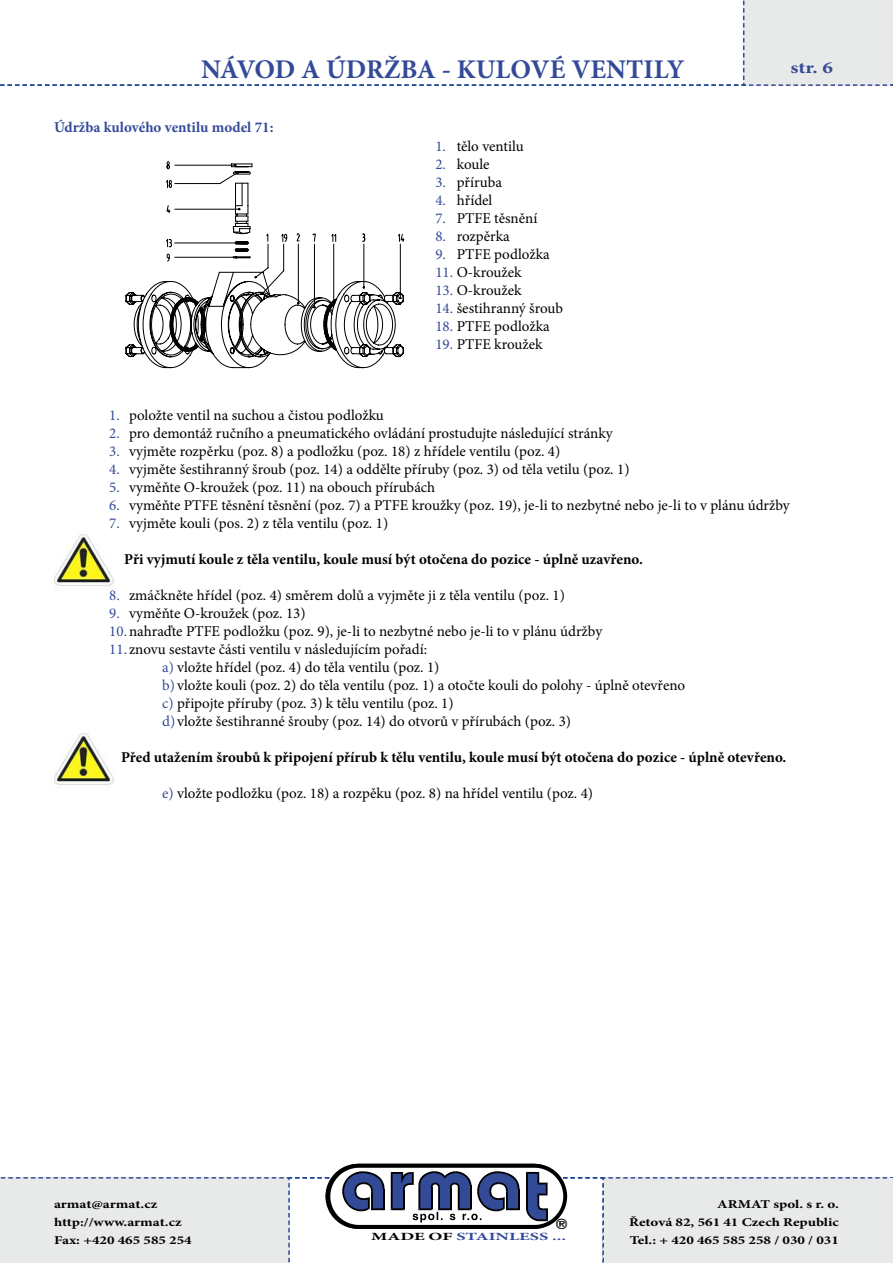
<style>
.page{position:relative;width:893px;height:1263px;background:#fff}
.page>*{position:absolute;margin:0;border:0;box-sizing:border-box;transform-origin:0 0}
.t1{font:700 27px "Minion Pro";color:#334a97}
.t2{font:700 16.8px "Minion Pro";color:#334a97;scale:1.25 1}
.t3{font:15px/18px "Minion Pro";color:#000}
.t4{font:700 15px "Minion Pro";color:#000}
.t5{font:700 15px "Minion Pro";color:#334a97}
.t6{font:15px/18px "Minion Pro";color:#334a97;text-align:justify}
.t7{font:700 12px/18px "Minion Pro";color:#000;scale:1.25 1}
.t8{font:700 10.95px "Minion Pro";color:#334a97;scale:1.67 1}
.s1{color:#334a97}
.s2{color:#000}
</style>
<div class="page">
<svg style="left:0;top:1164px;width:893px;height:99px"></svg>
<svg style="left:0;top:0;width:893px;height:86px"></svg>
<hr style="left:892px;top:1178px;width:1px;height:85px;background:#e8e9e9">
<img style="left:54px;top:534px;width:60px;height:54px">
<img style="left:54px;top:734px;width:60px;height:53px">
<svg style="left:126px;top:162px;width:278px;height:206px"></svg>
<h1 class="t1" style="left:201px;top:50px;width:485px">NÁVOD A ÚDRŽBA - KULOVÉ VENTILY</h1>
<p class="t5" style="left:54px;top:117px;width:221px">Údržba kulového ventilu model 71:</p>
<p class="t3" style="left:435px;top:138px;width:90px"><span class="s1">1.</span> tělo ventilu</p>
<p class="t3" style="left:435px;top:156px;width:56px"><span class="s1">2.</span> koule</p>
<p class="t3" style="left:435px;top:174px;width:68px"><span class="s1">3.</span> příruba</p>
<p class="t3" style="left:435px;top:192px;width:58px"><span class="s1">4.</span> hřídel</p>
<p class="t3" style="left:435px;top:210px;width:103px"><span class="s1">7.</span> PTFE těsnění</p>
<p class="t3" style="left:435px;top:228px;width:76px"><span class="s1">8.</span> rozpěrka</p>
<p class="t3" style="left:435px;top:246px;width:116px"><span class="s1">9.</span> PTFE podložka</p>
<p class="t3" style="left:435px;top:264px;width:88px"><span class="s1">11.</span> O-kroužek</p>
<p class="t3" style="left:435px;top:282px;width:88px"><span class="s1">13.</span> O-kroužek</p>
<p class="t3" style="left:435px;top:300px;width:129px"><span class="s1">14.</span> šestihranný šroub</p>
<p class="t3" style="left:435px;top:318px;width:116px"><span class="s1">18.</span> PTFE podložka</p>
<p class="t3" style="left:435px;top:336px;width:109px"><span class="s1">19.</span> PTFE kroužek</p>
<p class="t2" style="left:790px;top:56px;width:23px">str.</p>
<p class="t3" style="left:129px;top:407px;width:662px">položte ventil na suchou a čistou podložku<br>pro demontáž ručního a pneumatického ovládání prostudujte následující stránky<br>vyjměte rozpěrku (poz. 8) a podložku (poz. 18) z hřídele ventilu (poz. 4)<br>vyjměte šestihranný šroub (poz. 14) a oddělte příruby (poz. 3) od těla vetilu (poz. 1)<br>vyměňte O-kroužek (poz. 11) na obouch přírubách<br>vyměňte PTFE těsnění těsnění (poz. 7) a PTFE kroužky (poz. 19), je-li to nezbytné nebo je-li to v plánu údržby vyjměte kouli (pos. 2) z těla ventilu (poz. 1)</p>
<p class="t4" style="left:124px;top:549px;width:520px">Při vyjmutí koule z těla ventilu, koule musí být otočena do pozice - úplně uzavřeno.</p>
<p class="t3" style="left:109px;top:587px;width:457px"><span class="s1">8.</span> zmáčkněte hřídel (poz. 4) směrem dolů a vyjměte ji z těla ventilu (poz. 1)</p>
<p class="t3" style="left:109px;top:605px;width:494px"><span class="s1">9.</span> vyměňte O-kroužek (poz. 13)<br><span class="s1">10.</span>nahraďte PTFE podložku (poz. 9), je-li to nezbytné nebo je-li to v plánu údržby</p>
<p class="t3" style="left:162px;top:641px;width:524px;text-indent:-53px"><span class="s1">11.</span> znovu sestavte části ventilu v následujícím pořadí:<br><span class="s1">a)</span> vložte hřídel (poz. 4) do těla ventilu (poz. 1)<br><span class="s1">b)</span>vložte kouli (poz. 2) do těla ventilu (poz. 1) a otočte kouli do polohy - úplně otevřeno <span class="s1">c)</span> připojte příruby (poz. 3) k tělu ventilu (poz. 1)<br><span class="s1">d)</span>vložte šestihranné šrouby (poz. 14) do otvorů v přírubách (poz. 3)</p>
<p class="t4" style="left:121px;top:747px;width:667px">Před utažením šroubů k připojení přírub k tělu ventilu, koule musí být otočena do pozice - úplně otevřeno.</p>
<p class="t3" style="left:162px;top:785px;width:432px"><span class="s1">e)</span> vložte podložku (poz. 18) a rozpěku (poz. 8) na hřídel ventilu (poz. 4)</p>
<p class="t6" style="left:109px;top:407px;width:12px">1.<br>2.<br>3.<br>4.<br>5.<br>6.<br>7.</p>
<p class="t7" style="left:54px;top:1195px;width:112px">armat@armat.cz http://www.armat.cz<br>Fax: +420 465 585 254</p>
<p class="t7" style="left:629px;top:1195px;width:169px;text-align:justify;text-indent:88px">ARMAT spol. s r. o.<br>Řetová 82, 561 41 Czech Republic Tel.: + 420 465 585 258 / 030 / 031</p>
<p class="t8" style="left:371px;top:1229px;width:118px"><span class="s2">MADE OF</span> STAINLESS ...</p>
</div>
